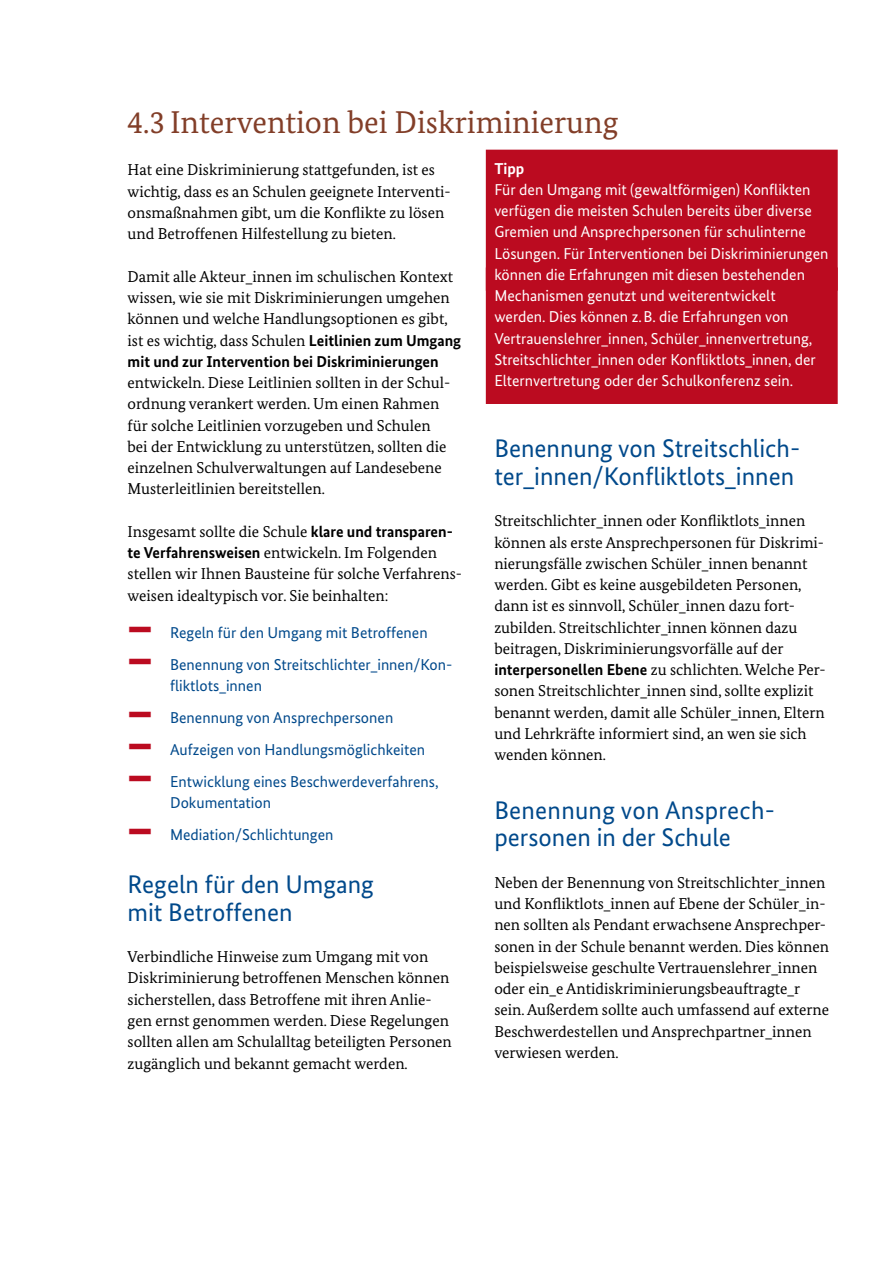
<style>
.page{position:relative;width:893px;height:1263px;background:#fff}
.page>*{position:absolute;margin:0;border:0;box-sizing:border-box;transform-origin:0 0}
.t1{font:700 56.7px "Bundes Sans";color:#bb0b20;scale:.57 1}
.H2_-_Headline_2_Spal{font:31.5px "Bundes Serif";color:#823e28}
.H3_-_Headline{font:25.5px/27.8px "Bundes Sans";color:#00498b}
.fliesstext{font:15.75px/21.3px "Bundes Serif";color:#000}
.Box___3{font:15.75px/21.3px "Bundes Sans";color:#fff}
.t2{font:15.75px/21.3px "Bundes Sans";color:#00498b}
.s1{font-family:"Bundes Sans";font-weight:700}
.s2{font-weight:700}
</style>
<div class="page">
<div style="left:486px;top:150px;width:352px;height:141px;background:#bb0b20"></div>
<div style="left:486px;top:267px;width:352px;height:137px;background:#bb0b20"></div>
<p class="H2_-_Headline_2_Spal" style="left:128px;top:103px;width:492px">4.3 Intervention bei Diskriminierung</p>
<p class="fliesstext" style="left:128px;top:159px;width:325px">Hat eine Diskriminierung stattgefunden, ist es wichtig, dass es an Schulen geeignete Interventi&shy;onsmaßnahmen gibt, um die Konflikte zu lösen und Betroffenen Hilfestellung zu bieten.</p>
<p class="fliesstext" style="left:128px;top:266px;width:335px">Damit alle Akteur_innen im schulischen Kontext wissen, wie sie mit Diskriminierungen umgehen können und welche Handlungsoptionen es gibt, ist es wichtig, dass Schulen <span class="s1">Leitlinien zum Umgang mit und zur Intervention bei Diskriminierungen </span>entwickeln. Diese Leitlinien sollten in der Schul&shy;ordnung verankert werden. Um einen Rahmen für solche Leitlinien vorzugeben und Schulen<br>bei der Entwicklung zu unterstützen, sollten die einzelnen Schulverwaltungen auf Landesebene Musterleitlinien bereitstellen.</p>
<p class="fliesstext" style="left:128px;top:521px;width:336px">Insgesamt sollte die Schule <span class="s1">klare und transparen&shy;te Verfahrensweisen</span> entwickeln. Im Folgenden stellen wir Ihnen Bausteine für solche Verfahrens&shy;weisen idealtypisch vor. Sie beinhalten:</p>
<p class="t1" style="left:128px;top:593px;width:46px">—</p>
<p class="t2" style="left:170px;top:622px;width:259px">Regeln für den Umgang mit Betroffenen</p>
<p class="t1" style="left:128px;top:625px;width:46px">—</p>
<p class="t2" style="left:170px;top:654px;width:284px">Benennung von Streitschlichter_innen/Kon&shy;fliktlots_innen</p>
<p class="t1" style="left:128px;top:678px;width:46px">—</p>
<p class="t2" style="left:170px;top:707px;width:225px">Benennung von Ansprechpersonen</p>
<p class="t1" style="left:128px;top:710px;width:46px">—</p>
<p class="t2" style="left:170px;top:739px;width:257px">Aufzeigen von Handlungsmöglichkeiten</p>
<p class="t1" style="left:128px;top:742px;width:46px">—</p>
<p class="t2" style="left:170px;top:770px;width:270px">Entwicklung eines Beschwerdeverfahrens,<br>Dokumentation</p>
<p class="t1" style="left:128px;top:795px;width:46px">—</p>
<p class="t2" style="left:170px;top:824px;width:165px">Mediation/Schlichtungen</p>
<p class="H3_-_Headline" style="left:128px;top:870px;width:248px">Regeln für den Umgang mit Betroffenen</p>
<p class="fliesstext" style="left:128px;top:946px;width:326px">Verbindliche Hinweise zum Umgang mit von Diskriminierung betroffenen Menschen können sicherstellen, dass Betroffene mit ihren Anlie&shy;gen ernst genommen werden. Diese Regelungen sollten allen am Schulalltag beteiligten Personen zugänglich und bekannt gemacht werden.</p>
<p class="Box___3" style="left:494px;top:157px;width:336px"><span class="s2">Tipp<br></span>Für den Umgang mit (gewaltförmigen) Konflikten verfügen die meisten Schulen bereits über diverse Gremien und Ansprechpersonen für schulinterne Lösungen. Für Interventionen bei Diskriminierungen können die Erfahrungen mit diesen bestehenden Mechanismen genutzt und weiterentwickelt werden. Dies können z.B. die Erfahrungen von Vertrauenslehrer_innen, Schüler_innenvertretung, Streitschlichter_innen oder Konfliktlots_innen, der Elternvertretung oder der Schulkonferenz sein.</p>
<p class="H3_-_Headline" style="left:494px;top:434px;width:307px">Benennung von Streitschlich&shy;ter_innen/Konfliktlots_innen</p>
<p class="fliesstext" style="left:494px;top:510px;width:333px">Streitschlichter_innen oder Konfliktlots_innen können als erste Ansprechpersonen für Diskrimi&shy;nierungsfälle zwischen Schüler_innen benannt werden. Gibt es keine ausgebildeten Personen, dann ist es sinnvoll, Schüler_innen dazu fort&shy;zubilden. Streitschlichter_innen können dazu beitragen, Diskriminierungsvorfälle auf der <span class="s1">interpersonellen Ebene</span> zu schlichten. Welche Per&shy;sonen Streitschlichter_innen sind, sollte explizit benannt werden, damit alle Schüler_innen, Eltern und Lehrkräfte informiert sind, an wen sie sich wenden können.</p>
<p class="H3_-_Headline" style="left:494px;top:796px;width:276px">Benennung von Ansprech-- personen in der Schule</p>
<p class="fliesstext" style="left:494px;top:871px;width:336px">Neben der Benennung von Streitschlichter_innen und Konfliktlots_innen auf Ebene der Schüler_in&shy;nen sollten als Pendant erwachsene Ansprechper&shy;sonen in der Schule benannt werden. Dies können beispielsweise geschulte Vertrauenslehrer_innen oder ein_e Antidiskriminierungsbeauftragte_r sein. Außerdem sollte auch umfassend auf externe Beschwerdestellen und Ansprechpartner_innen verwiesen werden.</p>
</div>
